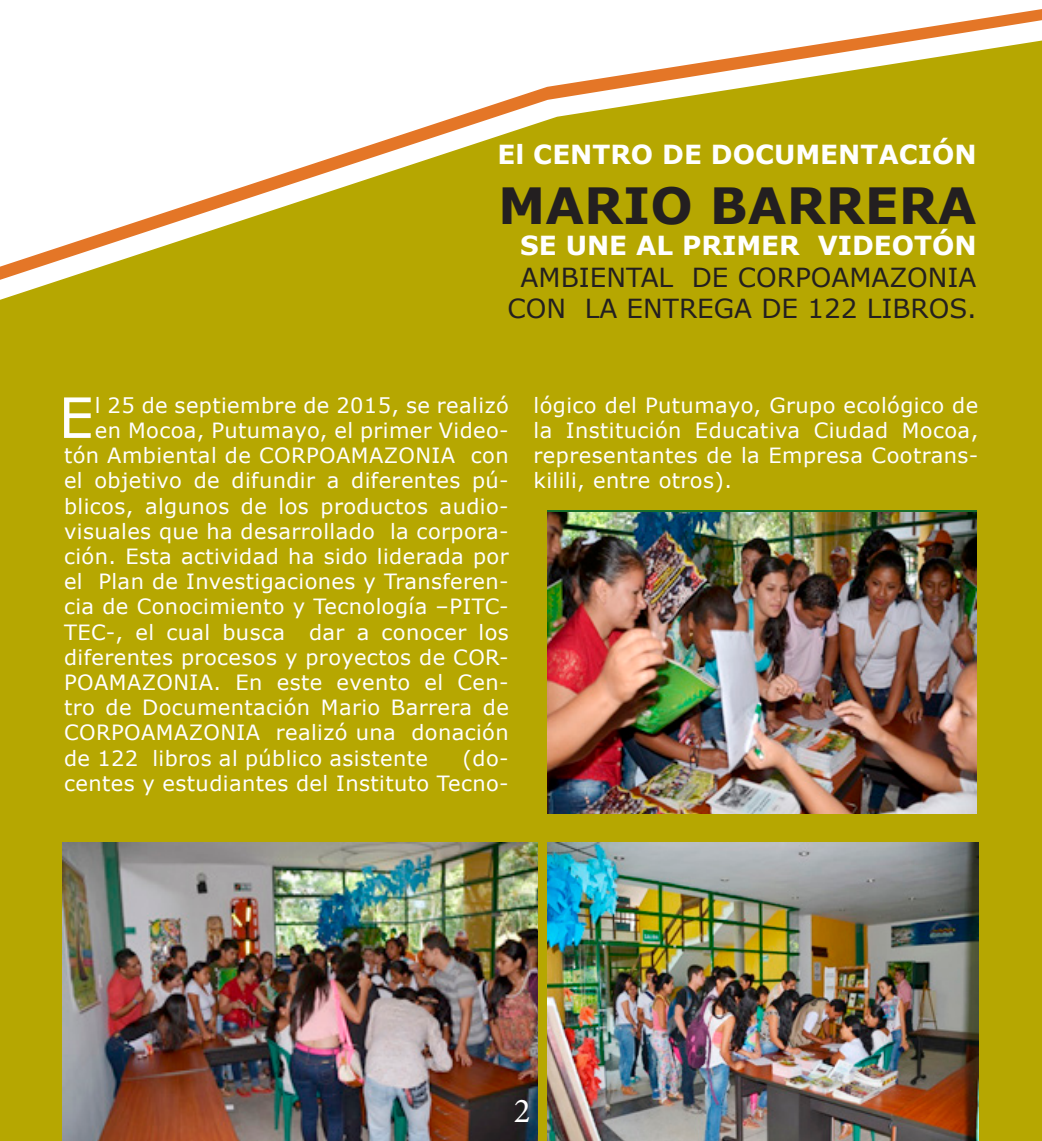
<style>
.page{position:relative;width:1042px;height:1141px;background:#b6a701}
.page>*{position:absolute;margin:0;border:0;box-sizing:border-box;transform-origin:0 0}
.t1{font:55.65px "Verdana";color:#fff}
.t2{font:700 49.88px "Verdana";color:#231f20}
.t3{font:35px "Minion Pro";color:#fff}
.t4{font:26.25px "Verdana";color:#231f20}
.t5{font:700 26.25px "Verdana";color:#fff}
.t6{font:21px/25.2px "Verdana";letter-spacing:.02em;color:#fff;text-align:right}
</style>
<div class="page">
<img style="left:62px;top:842px;width:476px;height:299px">
<img style="left:547px;top:842px;width:431px;height:299px">
<img style="left:547px;top:513px;width:429px;height:300px">
<svg style="left:0;top:0;width:1042px;height:267px"></svg>
<p class="t5" style="left:497px;top:136px;width:481px">El CENTRO DE DOCUMENTACIÓN</p>
<p class="t2" style="left:498px;top:170px;width:480px">MARIO BARRERA</p>
<p class="t5" style="left:520px;top:227px;width:458px">SE UNE AL PRIMER VIDEOTÓN</p>
<p class="t4" style="left:521px;top:259px;width:457px">AMBIENTAL DE CORPOAMAZONIA</p>
<p class="t4" style="left:508px;top:291px;width:470px">CON LA ENTREGA DE 122 LIBROS.</p>
<p class="t1" style="left:59px;top:379px;width:37px">E</p>
<p class="t6" style="left:95px;top:392px;width:415px">l 25 de septiembre de 2015, se realizó</p>
<p class="t6" style="left:95px;top:417px;width:415px">en Mocoa, Putumayo, el primer Video-</p>
<p class="t6" style="left:64px;top:443px;width:446px">tón Ambiental de CORPOAMAZONIA con</p>
<p class="t6" style="left:64px;top:468px;width:446px">el objetivo de difundir a diferentes pú-</p>
<p class="t6" style="left:64px;top:493px;width:446px">blicos, algunos de los productos audio-</p>
<p class="t6" style="left:64px;top:518px;width:446px">visuales que ha desarrollado la corpora-</p>
<p class="t6" style="left:64px;top:543px;width:446px">ción. Esta actividad ha sido liderada por</p>
<p class="t6" style="left:64px;top:569px;width:446px">el Plan de Investigaciones y Transferen-</p>
<p class="t6" style="left:64px;top:594px;width:446px">cia de Conocimiento y Tecnología –PITC-</p>
<p class="t6" style="left:64px;top:619px;width:446px">TEC-, el cual busca dar a conocer los</p>
<p class="t6" style="left:64px;top:644px;width:446px">diferentes procesos y proyectos de COR-</p>
<p class="t6" style="left:64px;top:669px;width:446px">POAMAZONIA. En este evento el Cen-</p>
<p class="t6" style="left:64px;top:695px;width:446px">tro de Documentación Mario Barrera de</p>
<p class="t6" style="left:64px;top:720px;width:446px">CORPOAMAZONIA realizó una donación</p>
<p class="t6" style="left:64px;top:745px;width:365px">de 122 libros al público asistente</p>
<p class="t6" style="left:64px;top:745px;width:446px">(do-<br>centes y estudiantes del Instituto Tecno-</p>
<p class="t6" style="left:533px;top:392px;width:446px;text-align:justify">lógico del Putumayo, Grupo ecológico de la Institución Educativa Ciudad Mocoa, representantes de la Empresa Cootrans&shy;kilili, entre otros).</p>
<p class="t3" style="left:514px;top:1088px;width:18px">2</p>
</div>
